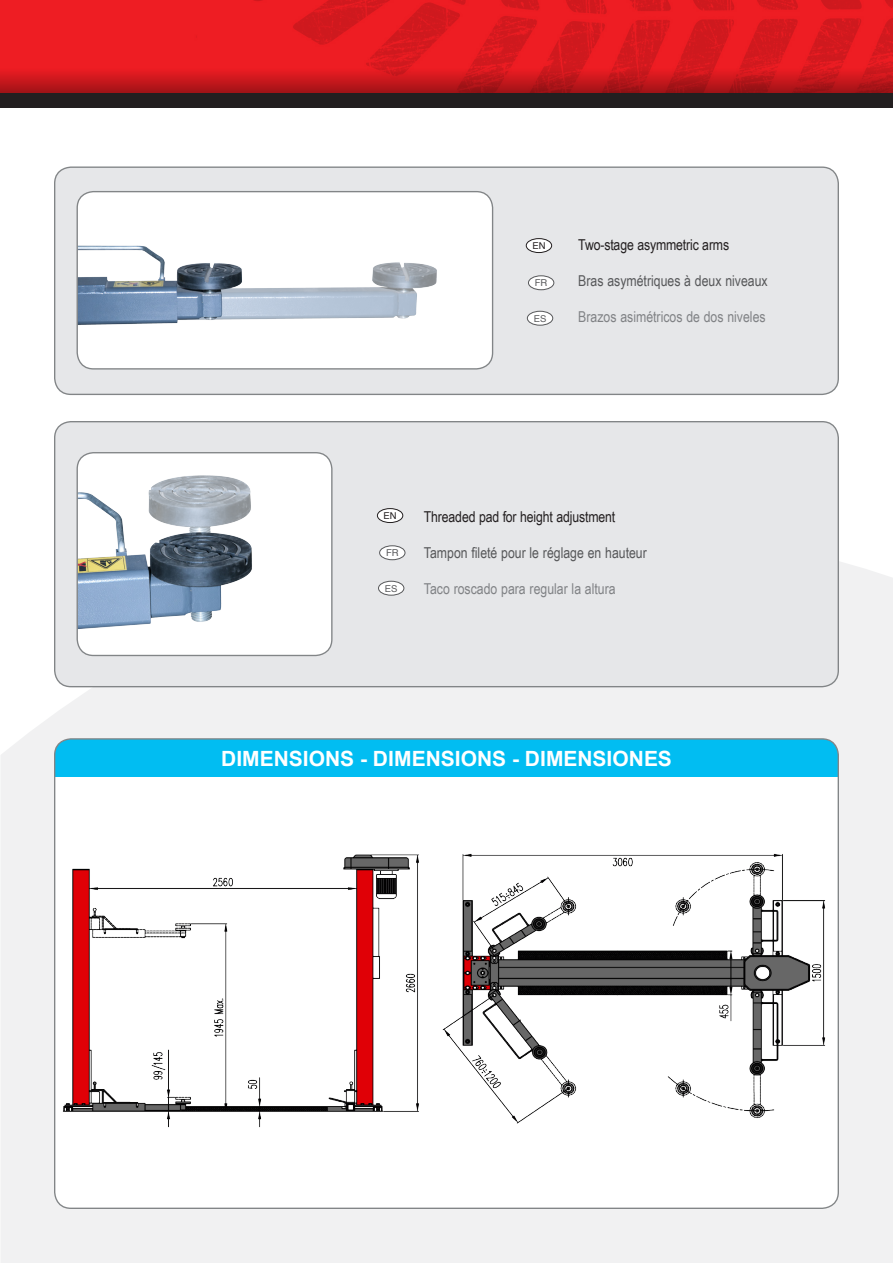
<style>
.page{position:relative;width:893px;height:1263px;background:#fff}
.page>*{position:absolute;margin:0;border:0;box-sizing:border-box;transform-origin:0 0}
.t1{font:700 21px "Arial";color:#fff}
.t2{font:15px "Arial Narrow";color:#57585a}
.t3{font:15px "Arial Narrow";color:#808285}
.t4{font:15px "Arial Narrow";letter-spacing:-.01em;color:#231f20}
.t5{font:9.45px "Helvetica";color:#57585a}
.t6{font:9.45px "Helvetica";color:#231f20}
</style>
<div class="page">
<div style="left:0;top:0;width:128px;height:68px;background:#ee1d23"></div>
<img style="left:128px;top:0;width:765px;height:68px">
<svg style="left:0;top:68px;width:893px;height:25px;background:#c2161b"></svg>
<div style="left:0;top:93px;width:893px;height:15px;background:#231f20"></div>
<div style="left:1px;top:562px;width:892px;height:701px;background:#f1f1f2"></div>
<img style="left:1px;top:169px;width:61px;height:706px">
<div style="left:55px;top:167px;width:783px;height:227px;background:#e6e7e9;border-radius:16px"></div>
<div style="left:54px;top:166px;width:785px;height:229px;border:1px solid #828587;border-radius:16px"></div>
<div style="left:55px;top:422px;width:783px;height:265px;background:#e6e7e9;border-radius:16px"></div>
<div style="left:55px;top:739px;width:783px;height:469px;background:#fff;border-radius:16px"></div>
<div style="left:55px;top:739px;width:783px;height:38px;background:#01bdf2"></div>
<img style="left:77px;top:192px;width:416px;height:176px">
<div style="left:77px;top:191px;width:416px;height:179px;border:1px solid #828587;border-radius:16px"></div>
<div style="left:77px;top:453px;width:255px;height:202px;background:#fff;border-radius:16px"></div>
<img style="left:77px;top:457px;width:175px;height:198px">
<div style="left:77px;top:452px;width:256px;height:204px;border:1px solid #828587;border-radius:16px"></div>
<img style="left:62px;top:854px;width:763px;height:274px">
<div style="left:526px;top:239px;width:26px;height:14px;background:#fff;border-radius:50%"></div>
<div style="left:526px;top:238px;width:26px;height:15px;border:1px solid #231f20;border-radius:50%"></div>
<div style="left:377px;top:509px;width:26px;height:13px;background:#fff;border-radius:50%"></div>
<div style="left:377px;top:508px;width:26px;height:15px;border:1px solid #231f20;border-radius:50%"></div>
<div style="left:528px;top:276px;width:26px;height:14px;background:#fff;border-radius:50%"></div>
<div style="left:528px;top:275px;width:26px;height:15px;border:1px solid #57585a;border-radius:50%"></div>
<div style="left:380px;top:546px;width:25px;height:14px;background:#fff;border-radius:50%"></div>
<div style="left:379px;top:545px;width:26px;height:15px;border:1px solid #57585a;border-radius:50%"></div>
<div style="left:527px;top:311px;width:26px;height:14px;background:#fff;border-radius:50%"></div>
<div style="left:527px;top:311px;width:26px;height:15px;border:1px solid #57585a;border-radius:50%"></div>
<div style="left:378px;top:581px;width:26px;height:14px;background:#fff;border-radius:50%"></div>
<div style="left:378px;top:581px;width:26px;height:14px;border:1px solid #57585a;border-radius:50%"></div>
<p class="t6" style="left:532px;top:238px;width:15px">EN</p>
<p class="t5" style="left:535px;top:276px;width:14px">FR</p>
<p class="t5" style="left:534px;top:311px;width:14px">ES</p>
<p class="t4" style="left:578px;top:234px;width:152px">Two-stage asymmetric arms</p>
<p class="t2" style="left:578px;top:270px;width:191px">Bras asymétriques à deux niveaux</p>
<p class="t3" style="left:578px;top:306px;width:189px">Brazos asimétricos de dos niveles</p>
<p class="t6" style="left:384px;top:508px;width:15px">EN</p>
<p class="t5" style="left:386px;top:546px;width:14px">FR</p>
<p class="t5" style="left:385px;top:581px;width:14px">ES</p>
<p class="t4" style="left:424px;top:506px;width:193px">Threaded pad for height adjustment</p>
<p class="t2" style="left:424px;top:542px;width:224px">Tampon fileté pour le réglage en hauteur</p>
<p class="t3" style="left:424px;top:578px;width:193px">Taco roscado para regular la altura</p>
<h1 class="t1" style="left:221px;top:744px;width:452px">DIMENSIONS - DIMENSIONS - DIMENSIONES</h1>
</div>
